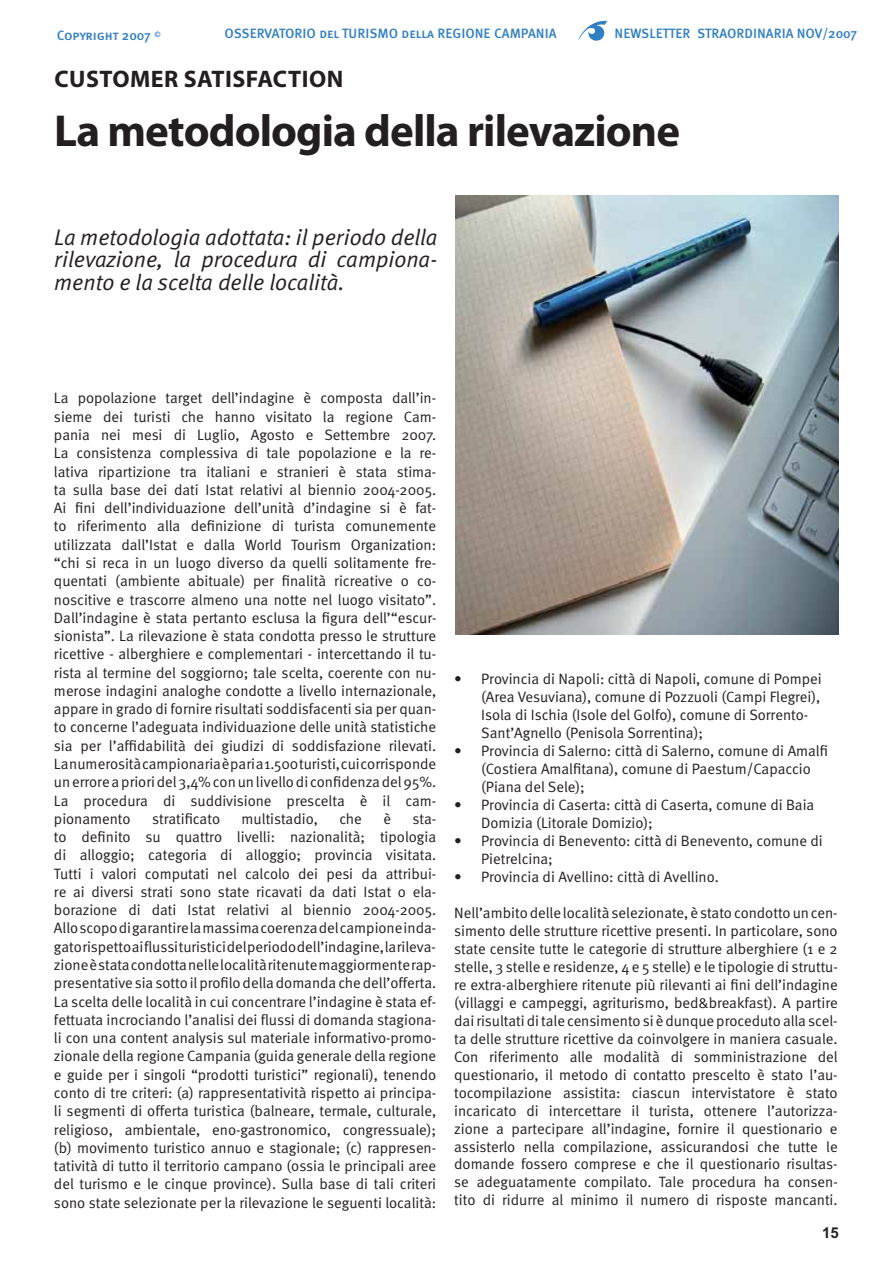
<style>
.page{position:relative;width:893px;height:1263px;background:#fff}
.page>*{position:absolute;margin:0;border:0;box-sizing:border-box;transform-origin:0 0}
.t1{font:700 45px "Myriad Pro";letter-spacing:-.02em;color:#231f20}
.t2{font:700 24px "Myriad Pro";letter-spacing:.02em;color:#231f20}
.t3{font:italic 22.5px/22.5px "Meta Normal";color:#231f20;text-align:justify}
.t4{font:15px/18.3px "Meta Normal";color:#231f20;text-align:justify}
.t5{font:700 15px "Arial";color:#231f20}
.t6{font:13.5px "Meta Medium Caps";color:#307fc2}
</style>
<div class="page">
<svg style="left:578px;top:21px;width:29px;height:20px"></svg>
<img style="left:455px;top:196px;width:384px;height:438px">
<p class="t6" style="left:57px;top:28px;width:105px">Copyright 2007 <sup>©</sup></p>
<p class="t6" style="left:225px;top:25px;width:333px">OSSERVATORIO del TURISMO della REGIONE CAMPANIA</p>
<p class="t6" style="left:614px;top:25px;width:244px">NEWSLETTER STRAORDINARIA NOV/2007</p>
<h2 class="t2" style="left:54px;top:70px;width:290px">CUSTOMER SATISFACTION</h2>
<h1 class="t1" style="left:54px;top:114px;width:627px">La metodologia della rilevazione</h1>
<h3 class="t3" style="left:54px;top:228px;width:385px">La metodologia adottata: il periodo della rilevazione, la procedura di campiona&shy;mento e la scelta delle località.</h3>
<p class="t4" style="left:54px;top:390px;width:384px">La popolazione target dell’indagine è composta dall’in&shy;sieme dei turisti che hanno visitato la regione Cam&shy;pania nei mesi di Luglio, Agosto e Settembre 2007.<br>La consistenza complessiva di tale popolazione e la re&shy;lativa ripartizione tra italiani e stranieri è stata stima&shy;ta sulla base dei dati Istat relativi al biennio 2004-2005.<br>Ai fini dell’individuazione dell’unità d’indagine si è fat&shy;to riferimento alla definizione di turista comunemente utilizzata dall’Istat e dalla World Tourism Organization: “chi si reca in un luogo diverso da quelli solitamente fre&shy;quentati (ambiente abituale) per finalità ricreative o co&shy;noscitive e trascorre almeno una notte nel luogo visitato”.<br>Dall’indagine è stata pertanto esclusa la figura dell’“escur&shy;sionista”. La rilevazione è stata condotta presso le strutture ricettive - alberghiere e complementari - intercettando il tu&shy;rista al termine del soggiorno; tale scelta, coerente con nu&shy;merose indagini analoghe condotte a livello internazionale, appare in grado di fornire risultati soddisfacenti sia per quan&shy;to concerne l’adeguata individuazione delle unità statistiche sia per l’affidabilità dei giudizi di soddisfazione rilevati.<br>La numerosità campionaria è pari a 1.500 turisti, cui corrisponde un errore a priori del 3,4% con un livello di confidenza del 95%.<br>La procedura di suddivisione prescelta è il cam&shy;pionamento</p>
<p class="t4" style="left:152px;top:811px;width:69px">stratificato</p>
<p class="t4" style="left:242px;top:811px;width:78px">multistadio,</p>
<p class="t4" style="left:339px;top:811px;width:24px">che</p>
<p class="t4" style="left:383px;top:811px;width:9px">è</p>
<p class="t4" style="left:54px;top:811px;width:384px;text-indent:359px">sta&shy;to definito su quattro livelli: nazionalità; tipologia di alloggio; categoria di alloggio; provincia visitata.<br>Tutti i valori computati nel calcolo dei pesi da attribui&shy;re ai diversi strati sono state ricavati da dati Istat o ela&shy;borazione di dati Istat relativi al biennio 2004-2005.<br>Allo scopo di garantire la massima coerenza del campione inda&shy;gato rispetto ai flussi turistici del periodo dell’indagine, la rileva&shy;zione è stata condotta nelle località ritenute maggiormente rap&shy;presentative sia sotto il profilo della domanda che dell’offerta.<br>La scelta delle località in cui concentrare l’indagine è stata ef&shy;fettuata incrociando l’analisi dei flussi di domanda stagiona&shy;li con una content analysis sul materiale informativo-promo&shy;zionale della regione Campania (guida generale della regione e guide per i singoli “prodotti turistici” regionali), tenendo conto di tre criteri: (a) rappresentatività rispetto ai principa&shy;li segmenti di offerta turistica (balneare, termale, culturale, religioso, ambientale, eno-gastronomico, congressuale); (b) movimento turistico annuo e stagionale; (c) rappresen&shy;tatività di tutto il territorio campano (ossia le principali aree del turismo e le cinque province). Sulla base di tali criteri sono state selezionate per la rilevazione le seguenti località:</p>
<p class="t4" style="left:481px;top:671px;width:348px;text-align:left">Provincia di Napoli: città di Napoli, comune di Pompei (Area Vesuviana), comune di Pozzuoli (Campi Flegrei), Isola di Ischia (Isole del Golfo), comune di Sorrento-Sant’Agnello (Penisola Sorrentina);<br>Provincia di Salerno: città di Salerno, comune di Amalfi (Costiera Amalfitana), comune di Paestum/Capaccio (Piana del Sele);<br>Provincia di Caserta: città di Caserta, comune di Baia Domizia (Litorale Domizio);<br>Provincia di Benevento: città di Benevento, comune di Pietrelcina;<br>Provincia di Avellino: città di Avellino.</p>
<p class="t4" style="left:454px;top:905px;width:385px">Nell’ambito delle località selezionate, è stato condotto un cen&shy;simento delle strutture ricettive presenti. In particolare, sono state censite tutte le categorie di strutture alberghiere (1 e 2 stelle, 3 stelle e residenze, 4 e 5 stelle) e le tipologie di struttu&shy;re extra-alberghiere ritenute più rilevanti ai fini dell’indagine (villaggi e campeggi, agriturismo, bed&amp;breakfast). A partire dai risultati di tale censimento si è dunque proceduto alla scel&shy;ta delle strutture ricettive da coinvolgere in maniera casuale.<br>Con riferimento alle modalità di somministrazione del questionario, il metodo di contatto prescelto è stato l’au&shy;tocompilazione assistita: ciascun intervistatore è stato incaricato di intercettare il turista, ottenere l’autorizza&shy;zione a partecipare all’indagine, fornire il questionario e assisterlo nella compilazione, assicurandosi che tutte le domande fossero comprese e che il questionario risultas&shy;se adeguatamente compilato. Tale procedura ha consen&shy;tito di ridurre al minimo il numero di risposte mancanti.</p>
<p class="t5" style="left:822px;top:1224px;width:18px">15</p>
</div>
